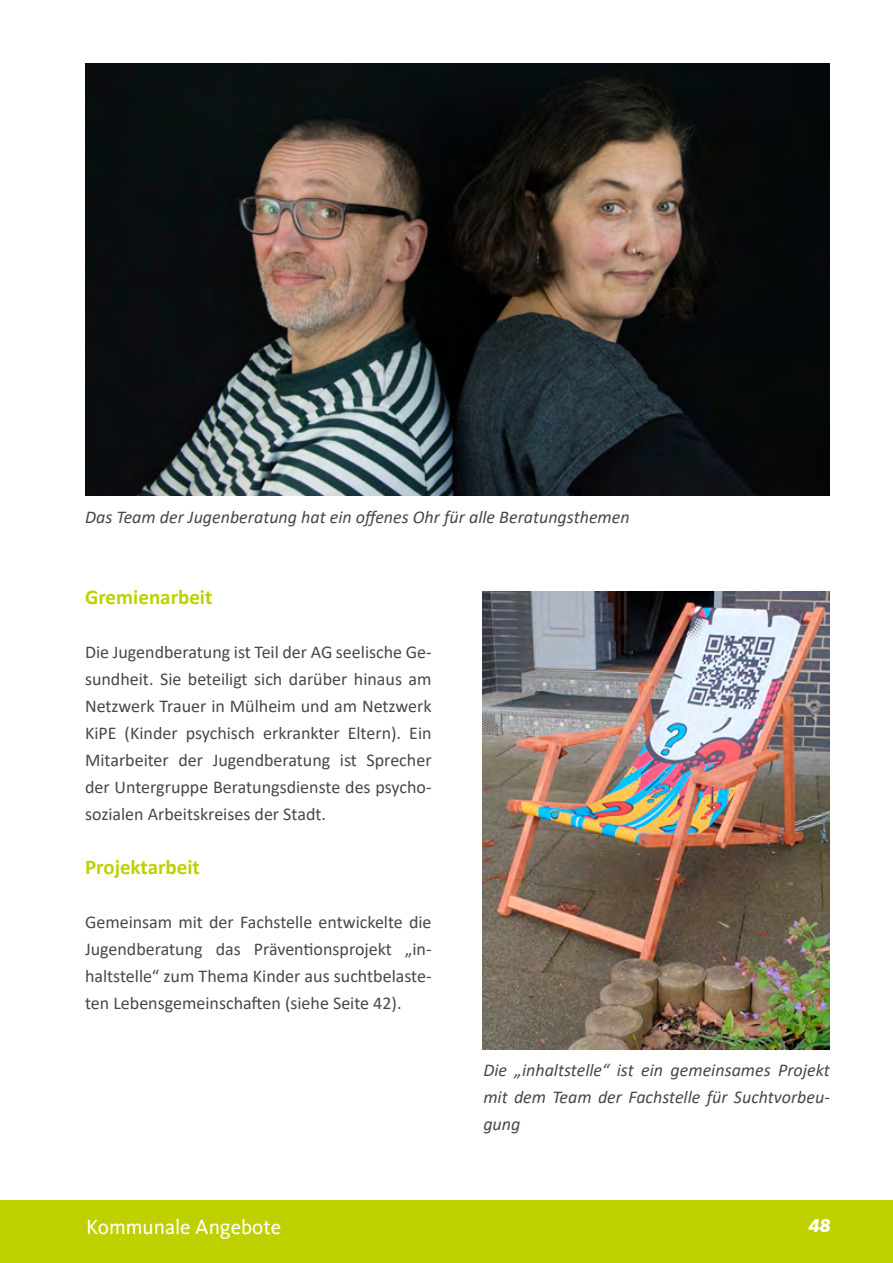
<style>
.page{position:relative;width:893px;height:1263px;background:#fff}
.page>*{position:absolute;margin:0;border:0;box-sizing:border-box;transform-origin:0 0}
.Ginko_Bildunterschrift{font:700 21px "Calibri";color:#bed000}
.t1{font:21px "Kievit";color:#fff}
.Ginko_Bildunterschrift-2{font:18px/27px "Calibri";color:#484847;text-align:justify}
.Ginko_Bildunterschrift-3{font:italic 18px/27px "Calibri";color:#484847;text-align:justify}
.t2{font:italic 700 18px "Futon";color:#fff}
</style>
<div class="page">
<div style="left:0;top:1200px;width:893px;height:63px;background:#bed000"></div>
<img style="left:85px;top:64px;width:744px;height:432px">
<img style="left:483px;top:591px;width:346px;height:458px">
<p class="Ginko_Bildunterschrift-3" style="left:85px;top:503px;width:546px">Das Team der Jugenberatung hat ein offenes Ohr für alle Beratungsthemen</p>
<p class="Ginko_Bildunterschrift" style="left:85px;top:582px;width:129px">Gremienarbeit</p>
<p class="Ginko_Bildunterschrift-2" style="left:85px;top:638px;width:348px">Die Jugendberatung ist Teil der AG seelische Ge&shy;sundheit. Sie beteiligt sich darüber hinaus am Netzwerk Trauer in Mülheim und am Netzwerk KiPE (Kinder psychisch erkrankter Eltern). Ein Mitarbeiter der Jugendberatung ist Sprecher der Untergruppe Beratungsdienste des psycho&shy;sozialen Arbeitskreises der Stadt.</p>
<p class="Ginko_Bildunterschrift" style="left:85px;top:852px;width:116px">Projektarbeit</p>
<p class="Ginko_Bildunterschrift-2" style="left:85px;top:908px;width:348px">Gemeinsam mit der Fachstelle entwickelte die Jugendberatung das Präventionsprojekt „in&shy;haltstelle“ zum Thema Kinder aus suchtbelaste&shy;ten Lebensgemeinschaften (siehe Seite 42).</p>
<p class="Ginko_Bildunterschrift-3" style="left:483px;top:1056px;width:348px">Die „inhaltstelle“ ist ein gemeinsames Projekt mit dem Team der Fachstelle für Suchtvorbeu&shy;gung</p>
<p class="t1" style="left:86px;top:1215px;width:197px">Kommunale Angebote</p>
<p class="t2" style="left:809px;top:1216px;width:23px">48</p>
</div>
